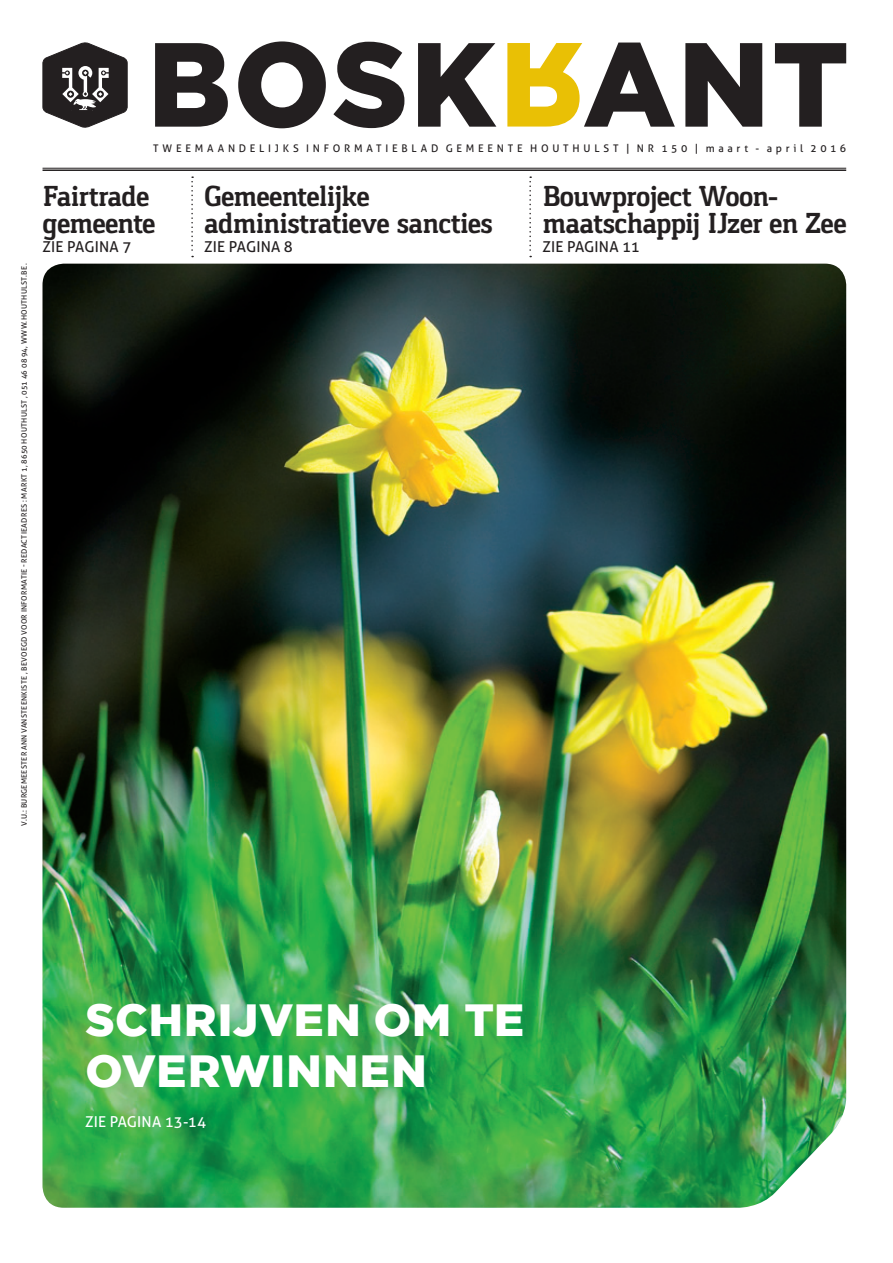
<style>
.page{position:relative;width:893px;height:1263px;background:#fff}
.page>*{position:absolute;margin:0;border:0;box-sizing:border-box;transform-origin:0 0}
.t1{font:900 45px/51px "Gotham";letter-spacing:.02em;color:#fff}
.t2{font:700 30px/27px "Gaspar";letter-spacing:-.03em;color:#231f20}
.t3{font:15px "Aller";letter-spacing:.01em;color:#231f20}
.t4{font:15px "Aller";letter-spacing:.01em;color:#fff}
.t5{font:10.5px "Aller";letter-spacing:.355em;color:#231f20}
.t6{font:7.5px "Aller";letter-spacing:.03em;color:#231f20}
</style>
<div class="page">
<img style="left:43px;top:264px;width:803px;height:944px">
<hr style="left:43px;top:168px;width:803px;height:1px;background:#231f20">
<hr style="left:43px;top:169px;width:803px;height:2px;background:#231f20">
<svg style="left:191px;top:176px;width:2px;height:81px"></svg>
<svg style="left:529px;top:176px;width:2px;height:81px"></svg>
<svg style="left:155px;top:41px;width:341px;height:87px"></svg>
<svg style="left:507px;top:43px;width:339px;height:84px"></svg>
<svg style="left:42px;top:42px;width:86px;height:86px"></svg>
<p class="t6" style="left:20px;top:826px;width:564px;rotate:-90deg">v.u.: Burgemeester Ann Vansteenkiste , bevoegd voor informatie - redactieadres : Markt 1, 8650 Houth ulst , 051 46 08 94, www.h outh ulst.be.</p>
<h3 class="t5" style="left:153px;top:142px;width:695px">TWEEMAANDELIJKS INFORMATIEBLAD GEMEENTE HOUTHULST | NR 150 | maart - april 2016</h3>
<h2 class="t2" style="left:43px;top:183px;width:115px">Fairtrade gemeente</h2>
<h3 class="t3" style="left:43px;top:238px;width:90px">ZIE PAGINA 7</h3>
<h2 class="t2" style="left:204px;top:183px;width:290px">Gemeentelijke administratieve sancties</h2>
<h3 class="t3" style="left:204px;top:238px;width:90px">ZIE PAGINA 8</h3>
<h2 class="t2" style="left:542px;top:183px;width:306px">Bouwproject Woon&shy;maatschappij Ijzer en Zee</h2>
<h3 class="t3" style="left:542px;top:238px;width:99px">ZIE PAGINA 11</h3>
<h1 class="t1" style="left:85px;top:994px;width:440px">SCHRIJVEN OM TE<br>OVERWINNEN</h1>
<h3 class="t4" style="left:85px;top:1112px;width:123px">ZIE PAGINA 13-14</h3>
</div>
